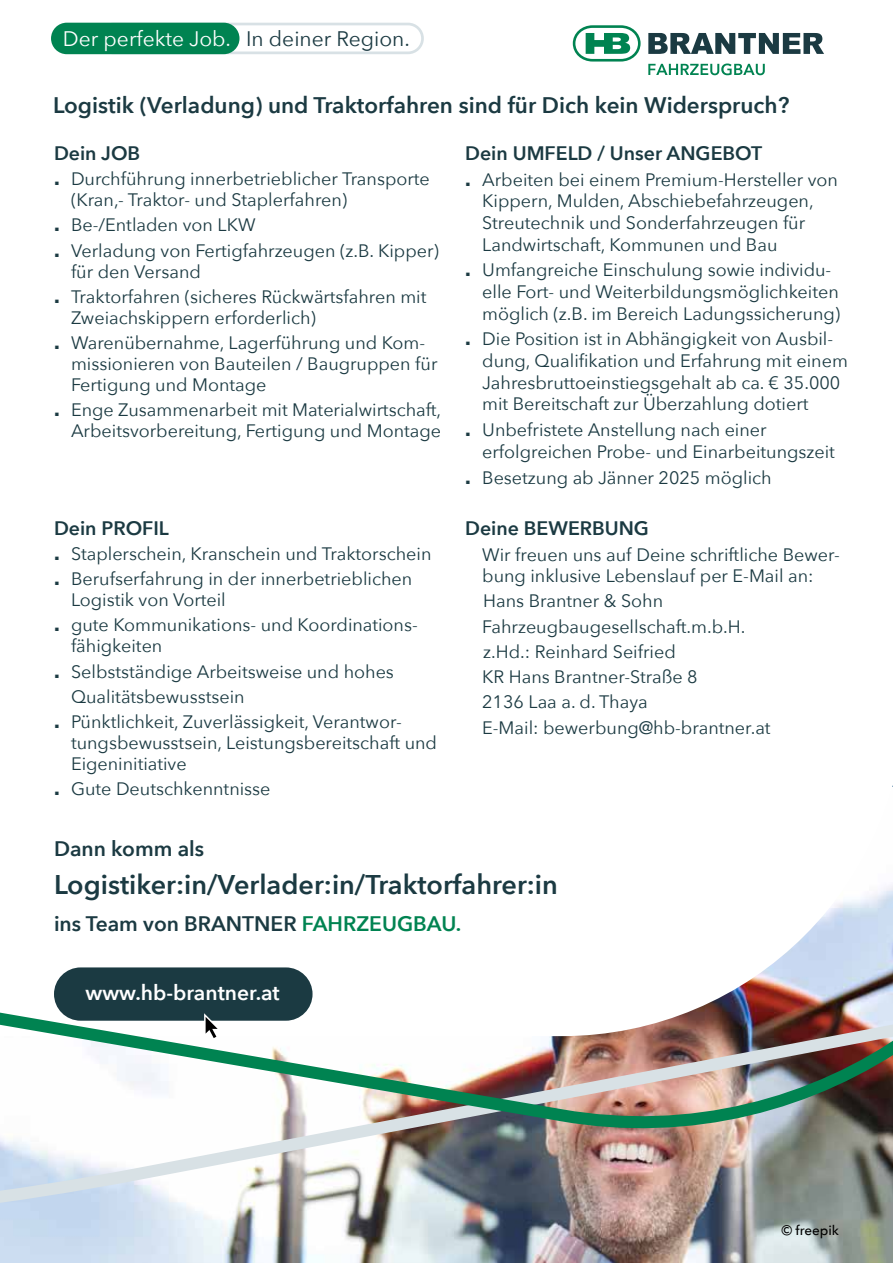
<style>
.page{position:relative;width:893px;height:1263px;background:#fff}
.page>*{position:absolute;margin:0;border:0;box-sizing:border-box;transform-origin:0 0}
.t1{font:600 27px "Avenir Next";color:#1b3a42}
.t2{font:600 22.5px "Avenir Next";color:#1b3a42}
.t3{font:600 21px "Avenir Next";color:#1b3a42}
.t4{font:21px "Avenir Next";color:#fff}
.t5{font:600 21px "Avenir Next";color:#fff}
.t6{font:600 19.5px "Avenir Next";color:#1b3a42}
.t7{font:18px/25.2px "Avenir Next";color:#1b3a42}
.t8{font:500 13.5px "Avenir Next";color:#000}
.s1{color:#1b3a42}
.s2{font-family:"Helvetica Neue LT Std";font-weight:800}
.s3{color:#008351}
</style>
<div class="page">
<img style="left:0;top:1236px;width:893px;height:27px">
<img style="left:0;top:1159px;width:893px;height:77px">
<div style="left:98px;top:23px;width:326px;height:31px;border:3px solid #d8e1e5;border-radius:14px"></div>
<div style="left:51px;top:23px;width:188px;height:31px;background:#008351;border-radius:16px"></div>
<svg style="left:648px;top:33px;width:176px;height:21px"></svg>
<svg style="left:573px;top:25px;width:68px;height:37px"></svg>
<svg style="left:648px;top:64px;width:117px;height:11px"></svg>
<img style="left:0;top:785px;width:893px;height:374px">
<p class="t4" style="left:63px;top:21px;width:349px">Der perfekte Job. <span class="s1">In deiner Region.</span></p>
<p class="t2" style="left:53px;top:86px;width:738px">Logistik (Verladung) und Traktorfahren sind für Dich kein Widerspruch?</p>
<p class="t6" style="left:465px;top:136px;width:299px">Dein UMFELD / Unser ANGEBOT</p>
<p class="t7" style="left:482px;top:168px;width:357px;line-height:21.6px;text-indent:-17px"><span class="s2">.</span> Arbeiten bei einem Premium-Hersteller von Kippern, Mulden, Abschiebefahrzeugen, Streutechnik und Sonderfahrzeugen für Landwirtschaft, Kommunen und Bau</p>
<p class="t7" style="left:482px;top:259px;width:360px;line-height:21.6px;text-indent:-17px"><span class="s2">.</span> Umfangreiche Einschulung sowie individu&shy;elle Fort- und Weiterbildungsmöglichkeiten möglich (z.B. im Bereich Ladungssicherung)</p>
<p class="t7" style="left:482px;top:328px;width:367px;line-height:21.6px;text-indent:-17px"><span class="s2">.</span> Die Position ist in Abhängigkeit von Ausbil&shy;dung, Qualifikation und Erfahrung mit einem Jahresbruttoeinstiegsgehalt ab ca. € 35.000 mit Bereitschaft zur Überzahlung dotiert</p>
<p class="t7" style="left:482px;top:418px;width:354px;line-height:21.6px;text-indent:-17px"><span class="s2">.</span> Unbefristete Anstellung nach einer erfolgreichen Probe- und Einarbeitungszeit</p>
<p class="t7" style="left:465px;top:464px;width:308px"><span class="s2">.</span> Besetzung ab Jänner 2025 möglich</p>
<p class="t6" style="left:54px;top:136px;width:88px">Dein JOB</p>
<p class="t7" style="left:71px;top:168px;width:360px;line-height:21px;text-indent:-17px"><span class="s2">.</span> Durchführung innerbetrieblicher Transporte (Kran,- Traktor- und Staplerfahren)</p>
<p class="t7" style="left:54px;top:212px;width:386px"><span class="s2">.</span> Be-/Entladen von LKW<br><span class="s2">.</span> Verladung von Fertigfahrzeugen (z.B. Kipper)</p>
<p class="t7" style="left:54px;top:258px;width:374px;text-indent:17px">für den Versand<br><span class="s2">.</span> Traktorfahren (sicheres Rückwärtsfahren mit</p>
<p class="t7" style="left:54px;top:304px;width:373px;text-indent:17px">Zweiachskippern erforderlich)<br><span class="s2">.</span> Warenübernahme, Lagerführung und Kom-</p>
<p class="t7" style="left:71px;top:353px;width:368px;line-height:21px">missionieren von Bauteilen / Baugruppen für<br>Fertigung und Montage</p>
<p class="t7" style="left:54px;top:399px;width:389px;line-height:21px;text-align:right"><span class="s2">.</span> Enge Zusammenarbeit mit Materialwirtschaft,<br>Arbeitsvorbereitung, Fertigung und Montage</p>
<p class="t6" style="left:304px;top:399px;width:185px">Deine BEWERBUNG</p>
<p class="t6" style="left:54px;top:511px;width:116px">Dein PROFIL</p>
<p class="t7" style="left:54px;top:540px;width:379px"><span class="s2">.</span> Staplerschein, Kranschein und Traktorschein <span class="s2">.</span> Berufserfahrung in der innerbetrieblichen</p>
<p class="t7" style="left:54px;top:586px;width:365px;text-indent:17px">Logistik von Vorteil<br><span class="s2">.</span> gute Kommunikations- und Koordinations-</p>
<p class="t7" style="left:71px;top:633px;width:93px">fähigkeiten</p>
<p class="t7" style="left:54px;top:658px;width:341px"><span class="s2">.</span> Selbstständige Arbeitsweise und hohes</p>
<p class="t7" style="left:71px;top:683px;width:175px">Qualitätsbewusstsein</p>
<p class="t7" style="left:54px;top:708px;width:349px"><span class="s2">.</span> Pünktlichkeit, Zuverlässigkeit, Verantwor-</p>
<p class="t7" style="left:71px;top:732px;width:368px;line-height:21px">tungsbewusstsein, Leistungsbereitschaft und<br>Eigeninitiative</p>
<p class="t7" style="left:54px;top:776px;width:218px"><span class="s2">.</span> Gute Deutschkenntnisse</p>
<p class="t6" style="left:465px;top:511px;width:185px">Deine BEWERBUNG</p>
<p class="t7" style="left:482px;top:543px;width:359px;line-height:21.6px">Wir freuen uns auf Deine schriftliche Bewer&shy;bung inklusive Lebenslauf per E-Mail an:</p>
<p class="t7" style="left:482px;top:588px;width:290px">Hans Brantner &amp; Sohn<br>Fahrzeugbaugesellschaft.m.b.H. z.Hd.: Reinhard Seifried<br>KR Hans Brantner-Straße 8<br>2136 Laa a. d. Thaya<br>E-Mail: bewerbung@hb-brantner.at</p>
<p class="t3" style="left:54px;top:831px;width:152px">Dann komm als</p>
<h1 class="t1" style="left:54px;top:861px;width:505px">Logistiker:in/Verlader:in/Traktorfahrer:in</h1>
<p class="t3" style="left:54px;top:906px;width:409px">ins Team von BRANTNER <span class="s3">FAHRZEUGBAU.</span></p>
<p class="t5" style="left:86px;top:975px;width:196px">www.hb-brantner.at</p>
<p class="t8" style="left:781px;top:1219px;width:59px">© freepik</p>
</div>
